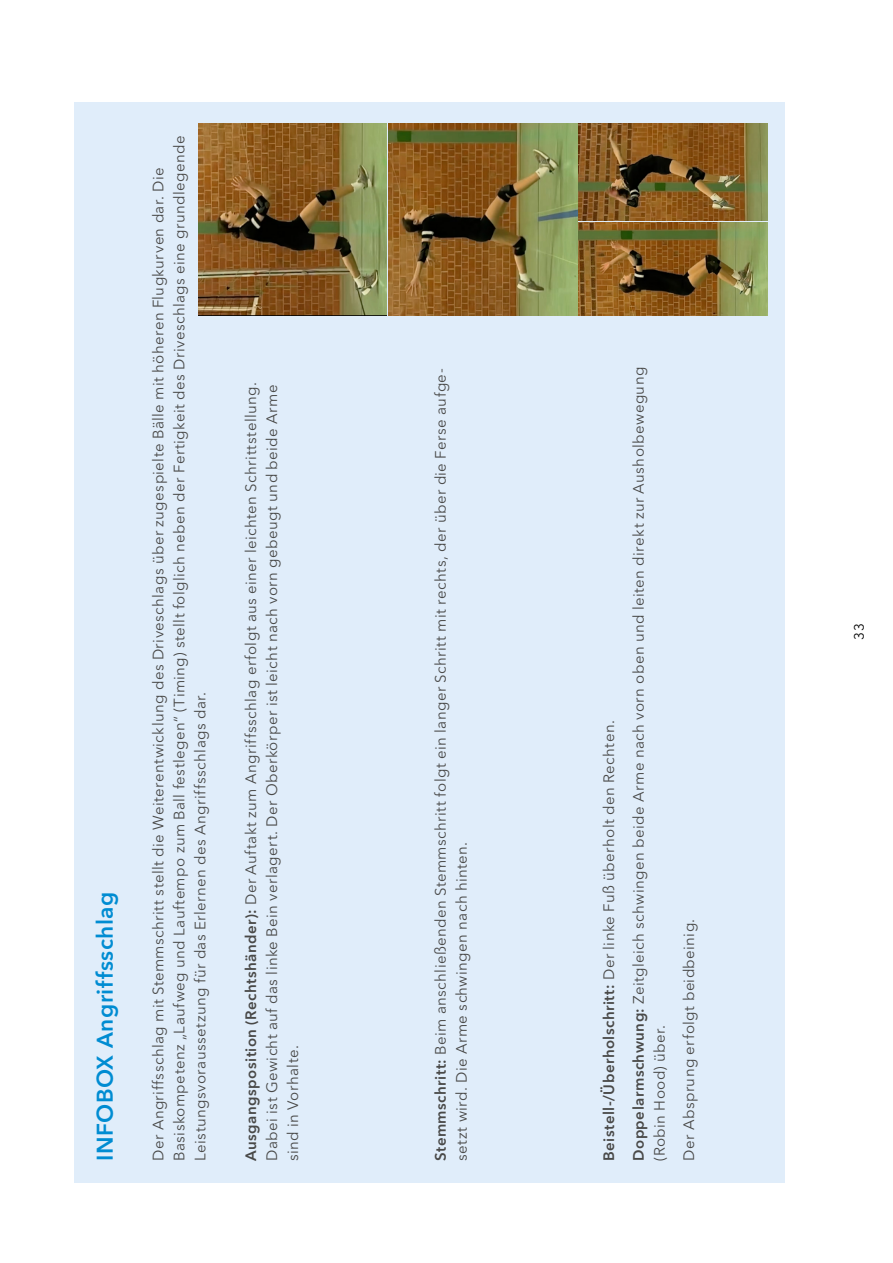
<style>
.page{position:relative;width:893px;height:1263px;background:#fff}
.page>*{position:absolute;margin:0;border:0;box-sizing:border-box;transform-origin:0 0}
.t1{font:600 22.5px "Avenir Next LT Pro";letter-spacing:.02em;color:#008cd2}
.Fließtext{font:15px/21px "Avenir Next LT Pro";letter-spacing:.025em;color:#494948}
.t2{font:13.5px "Avenir Next LT Pro";color:#000}
.s1{font-weight:600}
</style>
<div class="page">
<div style="left:74px;top:102px;width:710px;height:1080px;background:#e0edfa"></div>
<img style="left:198px;top:123px;width:189px;height:193px">
<img style="left:389px;top:123px;width:188px;height:193px">
<img style="left:579px;top:223px;width:188px;height:93px">
<img style="left:579px;top:123px;width:188px;height:98px">
<h2 class="t1" style="left:91px;top:1161px;width:271px;rotate:-90deg">INFOBOX Angriffsschlag</h2>
<p class="Fließtext" style="left:148px;top:1161px;width:1027px;rotate:-90deg">Der Angriffsschlag mit Stemmschritt stellt die Weiterentwicklung des Driveschlags über zugespielte Bälle mit höheren Flugkurven dar. Die<br>Basiskompetenz „Laufweg und Lauftempo zum Ball festlegen“ (Timing) stellt folglich neben der Fertigkeit des Driveschlags eine grundlegende<br>Leistungsvoraussetzung für das Erlernen des Angriffsschlags dar.</p>
<p class="Fließtext" style="left:240px;top:1161px;width:780px;rotate:-90deg"><span class="s1">Ausgangsposition (Rechtshänder):</span> Der Auftakt zum Angriffsschlag erfolgt aus einer leichten Schrittstellung.<br>Dabei ist Gewicht auf das linke Bein verlagert. Der Oberkörper ist leicht nach vorn gebeugt und beide Arme sind in Vorhalte.</p>
<p class="Fließtext" style="left:430px;top:1161px;width:794px;rotate:-90deg"><span class="s1">Stemmschritt:</span> Beim anschließenden Stemmschritt folgt ein langer Schritt mit rechts, der über die Ferse aufge&shy;setzt wird. Die Arme schwingen nach hinten.</p>
<p class="Fließtext" style="left:599px;top:1161px;width:442px;rotate:-90deg"><span class="s1">Beistell-/Überholschritt:</span> Der linke Fuß überholt den Rechten.</p>
<p class="Fließtext" style="left:628px;top:1161px;width:795px;rotate:-90deg"><span class="s1">Doppelarmschwung:</span> Zeitgleich schwingen beide Arme nach vorn oben und leiten direkt zur Ausholbewegung (Robin Hood) über.</p>
<p class="Fließtext" style="left:679px;top:1161px;width:244px;rotate:-90deg">Der Absprung erfolgt beidbeinig.</p>
<p class="t2" style="left:851px;top:639px;width:18px;rotate:-90deg">33</p>
</div>
